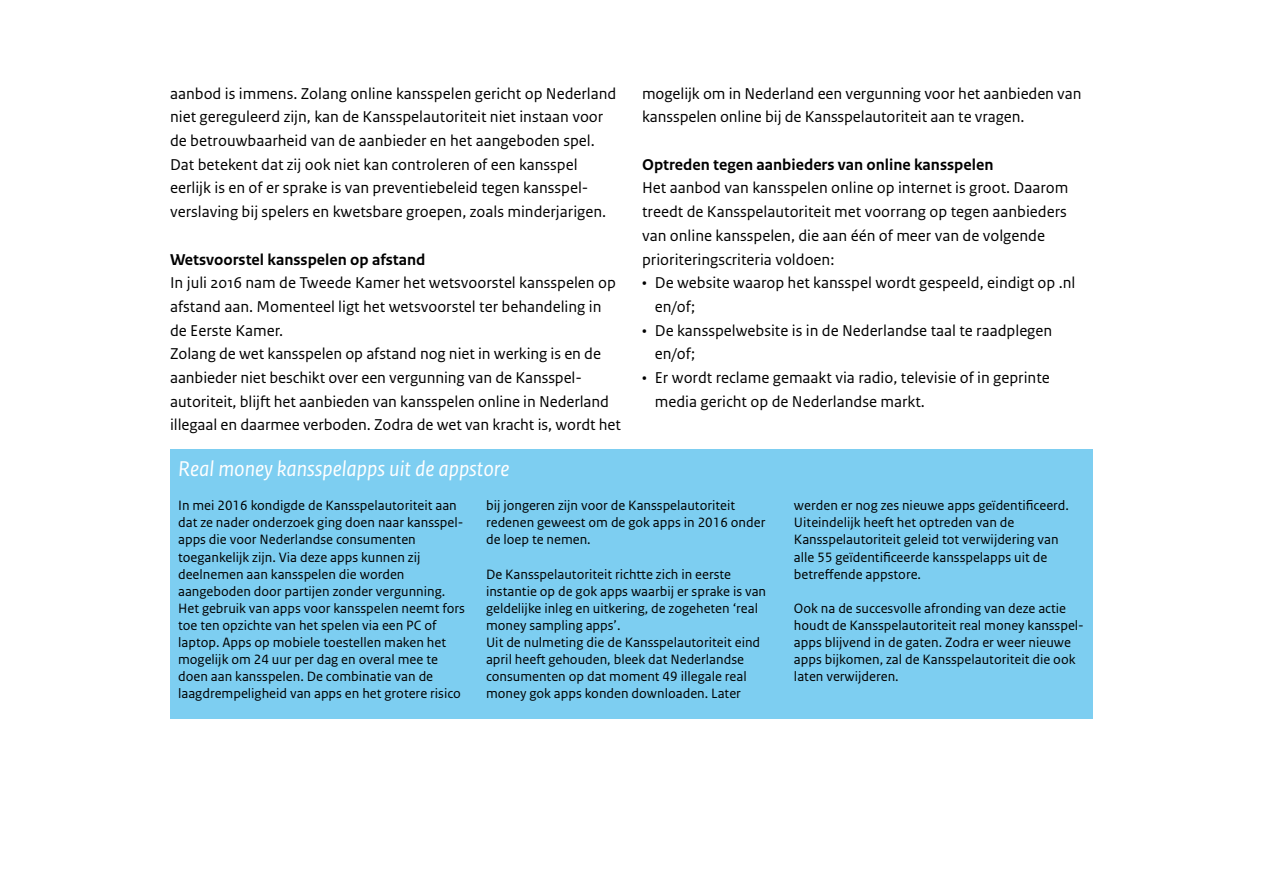
<style>
.page{position:relative;width:1263px;height:893px;background:#fff}
.page>*{position:absolute;margin:0;border:0;box-sizing:border-box;transform-origin:0 0}
.t1{font:italic 22.5px "Rijksoverheid Sans Text";color:#fff}
.t2{font:16.5px/23.7px "Rijksoverheid Sans Text";color:#000}
.t3{font:700 16.5px "Rijksoverheid Sans Text";color:#000}
.t4{font:14.25px/17.1px "Rijksoverheid Sans Text";color:#000}
</style>
<div class="page">
<div style="left:170px;top:449px;width:922px;height:270px;background:#7dcef1"></div>
<p class="t2" style="left:170px;top:82px;width:448px">aanbod is immens. Zolang online kansspelen gericht op Nederland niet gereguleerd zijn, kan de Kansspelautoriteit niet instaan voor de betrouwbaarheid van de aanbieder en het aangeboden spel.<br>Dat betekent dat zij ook niet kan controleren of een kansspel eerlijk is en of er sprake is van preventiebeleid tegen kansspel&shy;verslaving bij spelers en kwetsbare groepen, zoals minderjarigen.</p>
<p class="t3" style="left:170px;top:250px;width:257px">Wetsvoorstel kansspelen op afstand</p>
<p class="t2" style="left:170px;top:271px;width:452px">In juli 2016 nam de Tweede Kamer het wetsvoorstel kansspelen op afstand aan. Momenteel ligt het wetsvoorstel ter behandeling in de Eerste Kamer.<br>Zolang de wet kansspelen op afstand nog niet in werking is en de aanbieder niet beschikt over een vergunning van de Kansspel&shy;autoriteit, blijft het aanbieden van kansspelen online in Nederland illegaal en daarmee verboden. Zodra de wet van kracht is, wordt het</p>
<h1 class="t1" style="left:178px;top:456px;width:333px">Real money kansspelapps uit de appstore</h1>
<p class="t4" style="left:178px;top:497px;width:288px">In mei 2016 kondigde de Kansspelautoriteit aan dat ze nader onderzoek ging doen naar kansspel&shy;apps die voor Nederlandse consumenten toegankelijk zijn. Via deze apps kunnen zij deelnemen aan kansspelen die worden aangeboden door partijen zonder vergunning.<br>Het gebruik van apps voor kansspelen neemt fors toe ten opzichte van het spelen via een PC of laptop. Apps op mobiele toestellen maken het mogelijk om 24 uur per dag en overal mee te doen aan kansspelen. De combinatie van de laagdrempeligheid van apps en het grotere risico</p>
<p class="t4" style="left:486px;top:497px;width:281px">bij jongeren zijn voor de Kansspelautoriteit redenen geweest om de gok apps in 2016 onder de loep te nemen.</p>
<p class="t2" style="left:642px;top:82px;width:441px">mogelijk om in Nederland een vergunning voor het aanbieden van kansspelen online bij de Kansspelautoriteit aan te vragen.</p>
<p class="t3" style="left:642px;top:155px;width:353px">Optreden tegen aanbieders van online kansspelen</p>
<p class="t2" style="left:642px;top:176px;width:428px">Het aanbod van kansspelen online op internet is groot. Daarom treedt de Kansspelautoriteit met voorrang op tegen aanbieders van online kansspelen, die aan één of meer van de volgende prioriteringscriteria voldoen:</p>
<p class="t2" style="left:655px;top:271px;width:422px;text-indent:-13px">• De website waarop het kansspel wordt gespeeld, eindigt op .nl en/of;</p>
<p class="t2" style="left:655px;top:319px;width:399px;text-indent:-13px">• De kansspelwebsite is in de Nederlandse taal te raadplegen en/of;</p>
<p class="t2" style="left:655px;top:366px;width:396px;text-indent:-13px">• Er wordt reclame gemaakt via radio, televisie of in geprinte media gericht op de Nederlandse markt.</p>
<p class="t4" style="left:794px;top:497px;width:277px">werden er nog zes nieuwe apps geïdentificeerd.<br>Uiteindelijk heeft het optreden van de Kansspelautoriteit geleid tot verwijdering van alle 55 geïdentificeerde kansspelapps uit de betreffende appstore.</p>
<p class="t4" style="left:794px;top:600px;width:289px">Ook na de succesvolle afronding van deze actie houdt de Kansspelautoriteit real money kansspel&shy;apps blijvend in de gaten. Zodra er weer nieuwe apps bijkomen, zal de Kansspelautoriteit die ook laten verwijderen.</p>
<p class="t4" style="left:486px;top:566px;width:282px">De Kansspelautoriteit richtte zich in eerste instantie op de gok apps waarbij er sprake is van geldelijke inleg en uitkering, de zogeheten ‘real money sampling apps’.<br>Uit de nulmeting die de Kansspelautoriteit eind april heeft gehouden, bleek dat Nederlandse consumenten op dat moment 49 illegale real money gok apps konden downloaden. Later</p>
</div>
